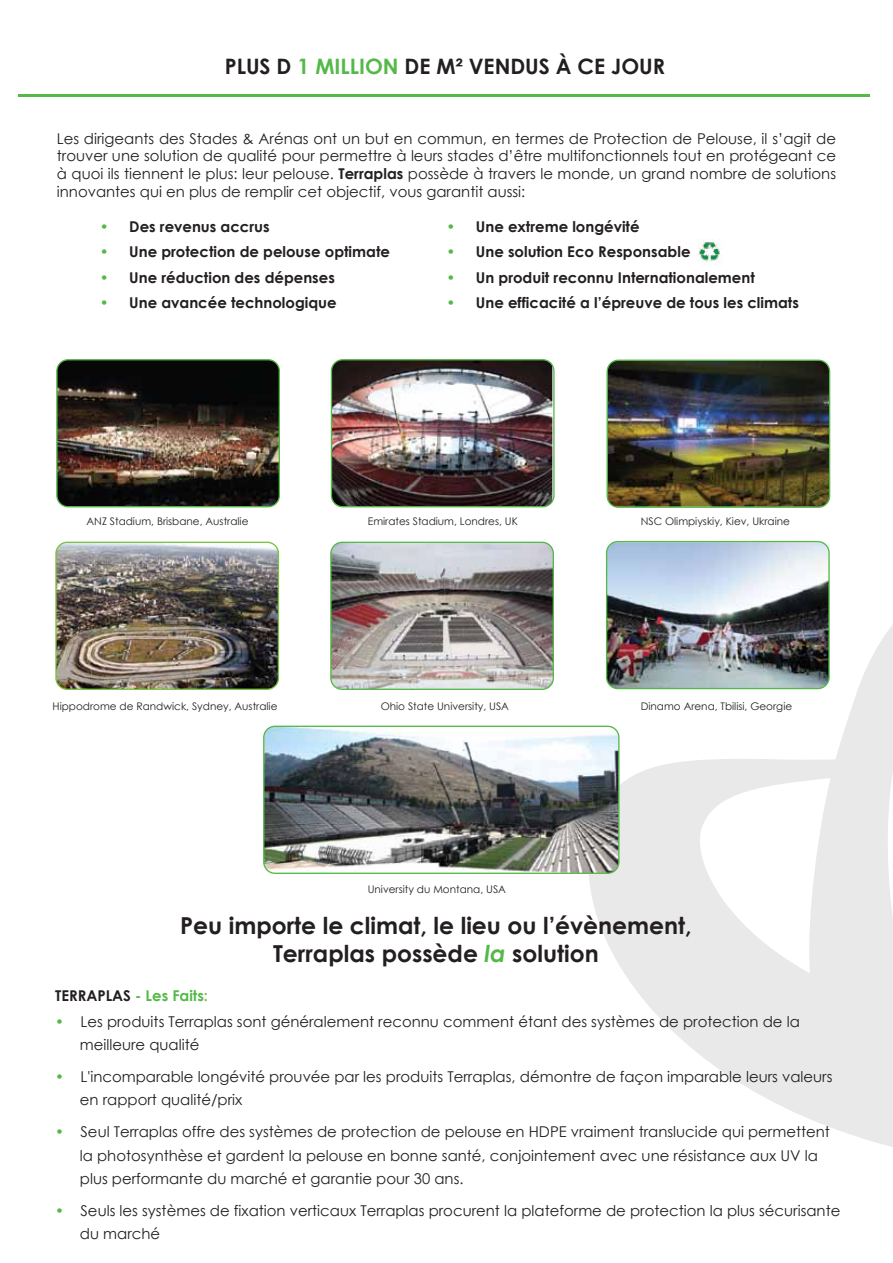
<style>
.page{position:relative;width:893px;height:1263px;background:#fff}
.page>*{position:absolute;margin:0;border:0;box-sizing:border-box;transform-origin:0 0}
.t1{font:700 23.4px/28px "Century Gothic";color:#231f20;text-align:center}
.t2{font:700 21.3px "Century Gothic";color:#231f20}
.t3{font:14.85px/23.4px "Century Gothic";color:#231f20}
.t4{font:700 14.85px "Century Gothic";color:#231f20}
.t5{font:10.5px "Century Gothic";color:#231f20}
.s1{color:#fff}
.s2{color:#54b948}
.s3{font-weight:700}
.s4{font-style:italic;color:#54b948}
.s5{color:#7bc142}
.s6{font-weight:700;color:#54b948}
</style>
<div class="page">
<img style="left:331px;top:542px;width:222px;height:147px">
<div style="left:330px;top:542px;width:224px;height:148px;border:1px solid #54b948;border-radius:11px"></div>
<img style="left:56px;top:542px;width:222px;height:147px">
<div style="left:55px;top:542px;width:224px;height:148px;border:1px solid #7bc142;border-radius:11px"></div>
<svg style="left:588px;top:625px;width:305px;height:522px;fill:#e9e9e9"></svg>
<hr style="left:18px;top:94px;width:852px;height:3px;background:#54b948">
<img style="left:698px;top:240px;width:23px;height:23px">
<img style="left:57px;top:360px;width:222px;height:147px">
<div style="left:56px;top:359px;width:224px;height:148px;border:1px solid #54b948;border-radius:11px"></div>
<img style="left:331px;top:360px;width:221px;height:147px">
<div style="left:331px;top:359px;width:224px;height:148px;border:1px solid #54b948;border-radius:11px"></div>
<img style="left:608px;top:360px;width:222px;height:147px">
<div style="left:606px;top:360px;width:224px;height:148px;border:1px solid #54b948;border-radius:11px"></div>
<img style="left:607px;top:542px;width:222px;height:146px">
<div style="left:606px;top:541px;width:224px;height:148px;border:1px solid #54b948;border-radius:11px"></div>
<img style="left:264px;top:726px;width:355px;height:147px">
<div style="left:263px;top:726px;width:356px;height:148px;border:1px solid #54b948;border-radius:11px"></div>
<h2 class="t2" style="left:225px;top:53px;width:442px">PLUS D<span class="s1">’</span><span class="s2">1 MILLION</span> DE M² VENDUS À CE JOUR</h2>
<p class="t3" style="left:57px;top:129px;width:781px;line-height:17.9px;text-align:justify">Les dirigeants des Stades &amp; Arénas ont un but en commun, en termes de Protection de Pelouse, il s’agit de trouver une solution de qualité pour permettre à leurs stades d’être multifonctionnels tout en protégeant ce à quoi ils tiennent le plus: leur pelouse. <span class="s3">Terraplas</span> possède à travers le monde, un grand nombre de solutions innovantes qui en plus de remplir cet objectif, vous garantit aussi:</p>
<p class="t4" style="left:100px;top:217px;width:172px"><span class="s2">•</span> Des revenus accrus</p>
<p class="t4" style="left:100px;top:242px;width:292px"><span class="s2">•</span> Une protection de pelouse optimate</p>
<p class="t4" style="left:100px;top:268px;width:237px"><span class="s2">•</span> Une réduction des dépenses</p>
<p class="t4" style="left:100px;top:293px;width:238px"><span class="s2">•</span> Une avancée technologique</p>
<p class="t4" style="left:446px;top:217px;width:195px"><span class="s2">•</span> Une extreme longévité</p>
<p class="t4" style="left:446px;top:242px;width:246px"><span class="s2">•</span> Une solution Eco Responsable</p>
<p class="t4" style="left:446px;top:268px;width:310px"><span class="s2">•</span> Un produit reconnu Internationalement</p>
<p class="t4" style="left:446px;top:293px;width:354px"><span class="s2">•</span> Une efficacité a l’épreuve de tous les climats</p>
<p class="t5" style="left:87px;top:514px;width:163px">ANZ Stadium, Brisbane, Australie</p>
<p class="t5" style="left:368px;top:514px;width:152px">Emirates Stadium, Londres, UK</p>
<p class="t5" style="left:641px;top:514px;width:151px">NSC Olimpiyskiy, Kiev, Ukraine</p>
<p class="t5" style="left:381px;top:700px;width:130px">Ohio State University, USA</p>
<p class="t5" style="left:53px;top:700px;width:226px">Hippodrome de Randwick, Sydney, Australie</p>
<p class="t5" style="left:641px;top:700px;width:153px">Dinamo Arena, Tbilisi, Georgie</p>
<p class="t5" style="left:368px;top:882px;width:140px">University du Montana, USA</p>
<h1 class="t1" style="left:180px;top:911px;width:513px">Peu importe le climat, le lieu ou l’évènement,<br>Terraplas possède <span class="s4">la</span> solution</h1>
<p class="t4" style="left:55px;top:986px;width:154px">TERRAPLAS <span class="s2">- Les Faits</span><span class="s5">:</span></p>
<p class="t3" style="left:80px;top:1009px;width:721px;text-indent:-25px"><span class="s6">•</span> Les produits Terraplas sont généralement reconnu comment étant des systèmes de protection de la meilleure qualité</p>
<p class="t3" style="left:80px;top:1064px;width:754px;text-indent:-25px"><span class="s6">•</span> L'incomparable longévité prouvée par les produits Terraplas, démontre de façon imparable leurs valeurs en rapport qualité/prix</p>
<p class="t3" style="left:80px;top:1120px;width:752px;text-indent:-25px"><span class="s6">•</span> Seul Terraplas offre des systèmes de protection de pelouse en HDPE vraiment translucide qui permettent la photosynthèse et gardent la pelouse en bonne santé, conjointement avec une résistance aux UV la plus performante du marché et garantie pour 30 ans.</p>
<p class="t3" style="left:80px;top:1198px;width:762px;text-indent:-25px"><span class="s6">•</span> Seuls les systèmes de fixation verticaux Terraplas procurent la plateforme de protection la plus sécurisante du marché</p>
</div>
